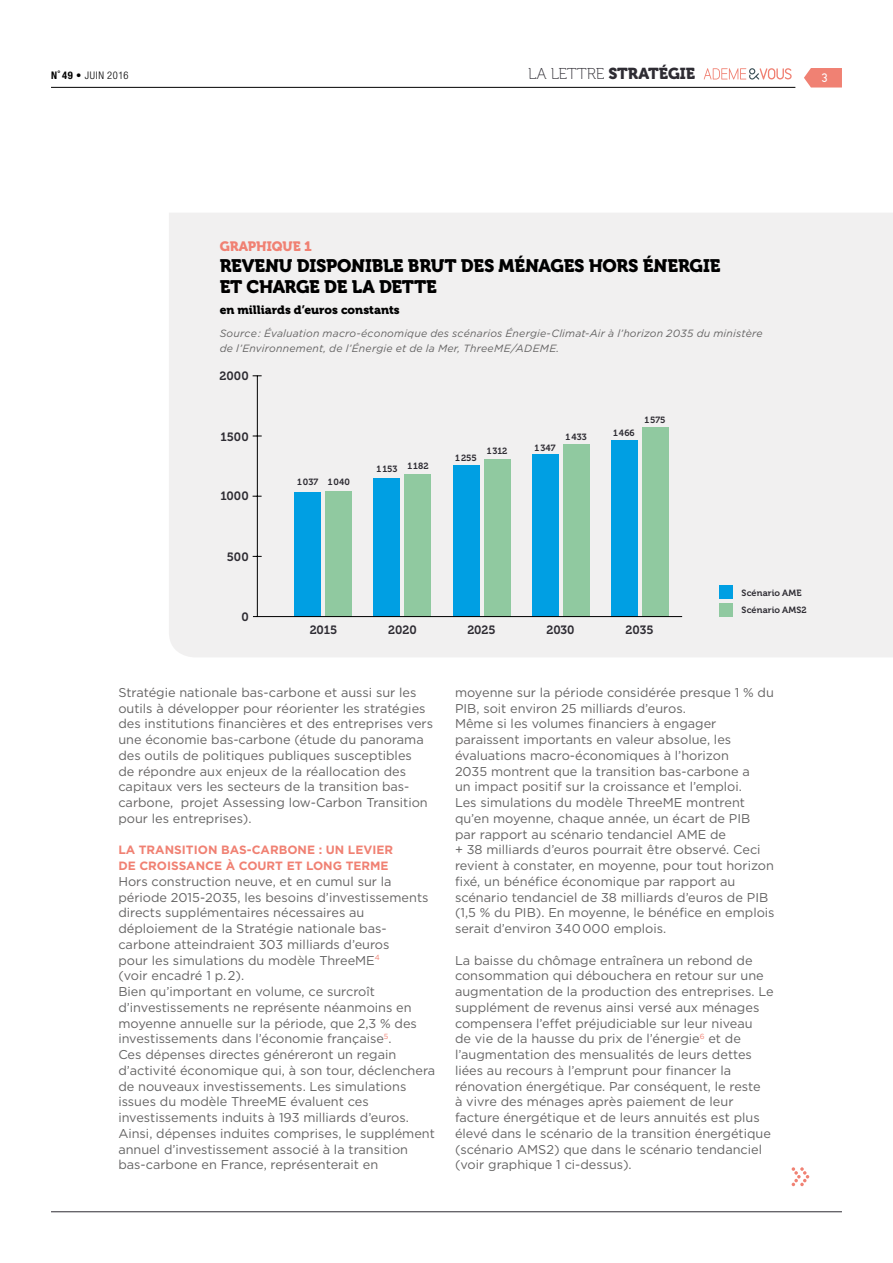
<style>
.page{position:relative;width:893px;height:1263px;background:#fff}
.page>*{position:absolute;margin:0;border:0;box-sizing:border-box;transform-origin:0 0}
.t1{font:18px/21px "Museo 900";letter-spacing:-.015em;color:#000}
.t2{font:15.75px "Museo 900";letter-spacing:-.005em;color:#2e2c33}
.t3{font:13.5px "Museo 900";letter-spacing:-.005em;color:#f08173}
.t4{font:12.75px/15.8px "Gotham";color:#646363}
.t5{font:700 12px/15.8px "Gotham";color:#f08173}
.t6{font:12px "Museo 700";color:#2e2c33}
.t7{font:12px "Museo 900";color:#000}
.t8{font:italic 10.5px/15px "Gotham";letter-spacing:.02em;color:#646363}
.t9{font:300 condensed 10.5px "Helvetica Neue LT Std";letter-spacing:.065em;color:#000}
.t10{font:900 10.5px "Variable";color:#fff}
.t11{font:9px/17.5px "Museo 700";letter-spacing:.01em;color:#2e2c33}
.s1{font-weight:700}
.s2{font-family:"Museo 100"}
</style>
<div class="page">
<hr style="left:51px;top:87px;width:744px;height:1px;background:#000">
<svg style="left:804px;top:68px;width:38px;height:20px"></svg>
<hr style="left:51px;top:1211px;width:791px;height:1px;background:#2e2c33">
<svg style="left:704px;top:68px;width:88px;height:12px"></svg>
<svg style="left:792px;top:1167px;width:17px;height:19px"></svg>
<div style="left:169px;top:213px;width:724px;height:444px;background:#f1f0f0"></div>
<div style="left:642px;top:427px;width:26px;height:189px;background:#90c9a0"></div>
<div style="left:611px;top:440px;width:26px;height:176px;background:#009fe3"></div>
<div style="left:563px;top:444px;width:26px;height:172px;background:#90c9a0"></div>
<div style="left:532px;top:454px;width:26px;height:163px;background:#009fe3"></div>
<div style="left:484px;top:459px;width:26px;height:158px;background:#90c9a0"></div>
<div style="left:453px;top:465px;width:26px;height:152px;background:#009fe3"></div>
<div style="left:405px;top:474px;width:26px;height:143px;background:#90c9a0"></div>
<div style="left:374px;top:478px;width:26px;height:138px;background:#009fe3"></div>
<div style="left:326px;top:491px;width:26px;height:125px;background:#90c9a0"></div>
<div style="left:295px;top:492px;width:26px;height:125px;background:#009fe3"></div>
<hr style="left:257px;top:376px;width:1px;height:241px;background:#000">
<hr style="left:253px;top:616px;width:429px;height:1px;background:#000">
<div style="left:720px;top:603px;width:13px;height:14px;background:#90c9a0"></div>
<div style="left:720px;top:586px;width:13px;height:13px;background:#009fe3"></div>
<p class="t9" style="left:51px;top:70px;width:79px"><span class="s1">N˚ 49</span> • JUIN 2016</p>
<p class="t2" style="left:528px;top:65px;width:169px"><span class="s2">LA LETTRE</span> STRATÉGIE</p>
<p class="t10" style="left:821px;top:69px;width:8px">3</p>
<p class="t3" style="left:220px;top:238px;width:94px">GRAPHIQUE 1</p>
<h1 class="t1" style="left:220px;top:255px;width:502px">REVENU DISPONIBLE BRUT DES MÉNAGES HORS ÉNERGIE<br>ET CHARGE DE LA DETTE</h1>
<p class="t7" style="left:220px;top:302px;width:182px">en milliards d’euros constants</p>
<p class="t8" style="left:220px;top:326px;width:545px">Source : Évaluation macro-économique des scénarios Énergie-Climat-Air à l’horizon 2035 du ministère de l’Environnement, de l’Énergie et de la Mer, ThreeME/ADEME.</p>
<p class="t6" style="left:220px;top:369px;width:31px">2000</p>
<p class="t6" style="left:221px;top:430px;width:30px">1500</p>
<p class="t6" style="left:220px;top:489px;width:30px">1000</p>
<p class="t6" style="left:227px;top:550px;width:23px">500</p>
<p class="t6" style="left:241px;top:610px;width:9px">0</p>
<p class="t11" style="left:297px;top:473px;width:54px">1037 1040</p>
<p class="t11" style="left:377px;top:459px;width:54px">1153 1182</p>
<p class="t11" style="left:455px;top:449px;width:23px">1255</p>
<p class="t11" style="left:487px;top:443px;width:22px">1312</p>
<p class="t11" style="left:535px;top:439px;width:23px">1347</p>
<p class="t11" style="left:566px;top:428px;width:23px">1433</p>
<p class="t11" style="left:613px;top:424px;width:23px">1466</p>
<p class="t11" style="left:644px;top:411px;width:23px">1575</p>
<p class="t6" style="left:310px;top:623px;width:29px">2015</p>
<p class="t6" style="left:388px;top:623px;width:30px">2020</p>
<p class="t6" style="left:467px;top:623px;width:30px">2025</p>
<p class="t6" style="left:546px;top:623px;width:30px">2030</p>
<p class="t6" style="left:626px;top:623px;width:29px">2035</p>
<p class="t11" style="left:742px;top:584px;width:67px">Scénario AME<br>Scénario AMS2</p>
<p class="t4" style="left:118px;top:684px;width:316px">Stratégie nationale bas-carbone et aussi sur les outils à développer pour réorienter les stratégies des institutions financières et des entreprises vers une économie bas-carbone (étude du panorama des outils de politiques publiques susceptibles<br>de répondre aux enjeux de la réallocation des capitaux vers les secteurs de la transition bas&shy;carbone, projet Assessing low-Carbon Transition pour les entreprises).</p>
<p class="t5" style="left:118px;top:842px;width:276px">LA TRANSITION BAS-CARBONE : UN LEVIER<br>DE CROISSANCE À COURT ET LONG TERME</p>
<p class="t4" style="left:118px;top:873px;width:318px">Hors construction neuve, et en cumul sur la période 2015-2035, les besoins d’investissements directs supplémentaires nécessaires au déploiement de la Stratégie nationale bas&shy;carbone atteindraient 303 milliards d’euros<br>pour les simulations du modèle ThreeME<sup>4<br></sup>(voir encadré 1 p. 2).<br>Bien qu’important en volume, ce surcroît d’investissements ne représente néanmoins en moyenne annuelle sur la période, que 2,3 % des investissements dans l’économie française<sup>5</sup>.<br>Ces dépenses directes généreront un regain d’activité économique qui, à son tour, déclenchera de nouveaux investissements. Les simulations issues du modèle ThreeME évaluent ces investissements induits à 193 milliards d’euros.<br>Ainsi, dépenses induites comprises, le supplément annuel d’investissement associé à la transition bas-carbone en France, représenterait en</p>
<p class="t4" style="left:455px;top:684px;width:321px">moyenne sur la période considérée presque 1 % du PIB, soit environ 25 milliards d’euros.<br>Même si les volumes financiers à engager paraissent importants en valeur absolue, les évaluations macro-économiques à l’horizon<br>2035 montrent que la transition bas-carbone a<br>un impact positif sur la croissance et l’emploi.<br>Les simulations du modèle ThreeME montrent qu’en moyenne, chaque année, un écart de PIB<br>par rapport au scénario tendanciel AME de<br>+ 38 milliards d’euros pourrait être observé. Ceci revient à constater, en moyenne, pour tout horizon fixé, un bénéfice économique par rapport au scénario tendanciel de 38 milliards d’euros de PIB (1,5 % du PIB). En moyenne, le bénéfice en emplois serait d’environ 340 000 emplois.</p>
<p class="t4" style="left:455px;top:952px;width:320px">La baisse du chômage entraînera un rebond de consommation qui débouchera en retour sur une augmentation de la production des entreprises. Le supplément de revenus ainsi versé aux ménages compensera l’effet préjudiciable sur leur niveau<br>de vie de la hausse du prix de l’énergie<sup>6</sup> et de l’augmentation des mensualités de leurs dettes liées au recours à l’emprunt pour financer la rénovation énergétique. Par conséquent, le reste<br>à vivre des ménages après paiement de leur facture énergétique et de leurs annuités est plus élevé dans le scénario de la transition énergétique (scénario AMS2) que dans le scénario tendanciel (voir graphique 1 ci-dessus).</p>
</div>
